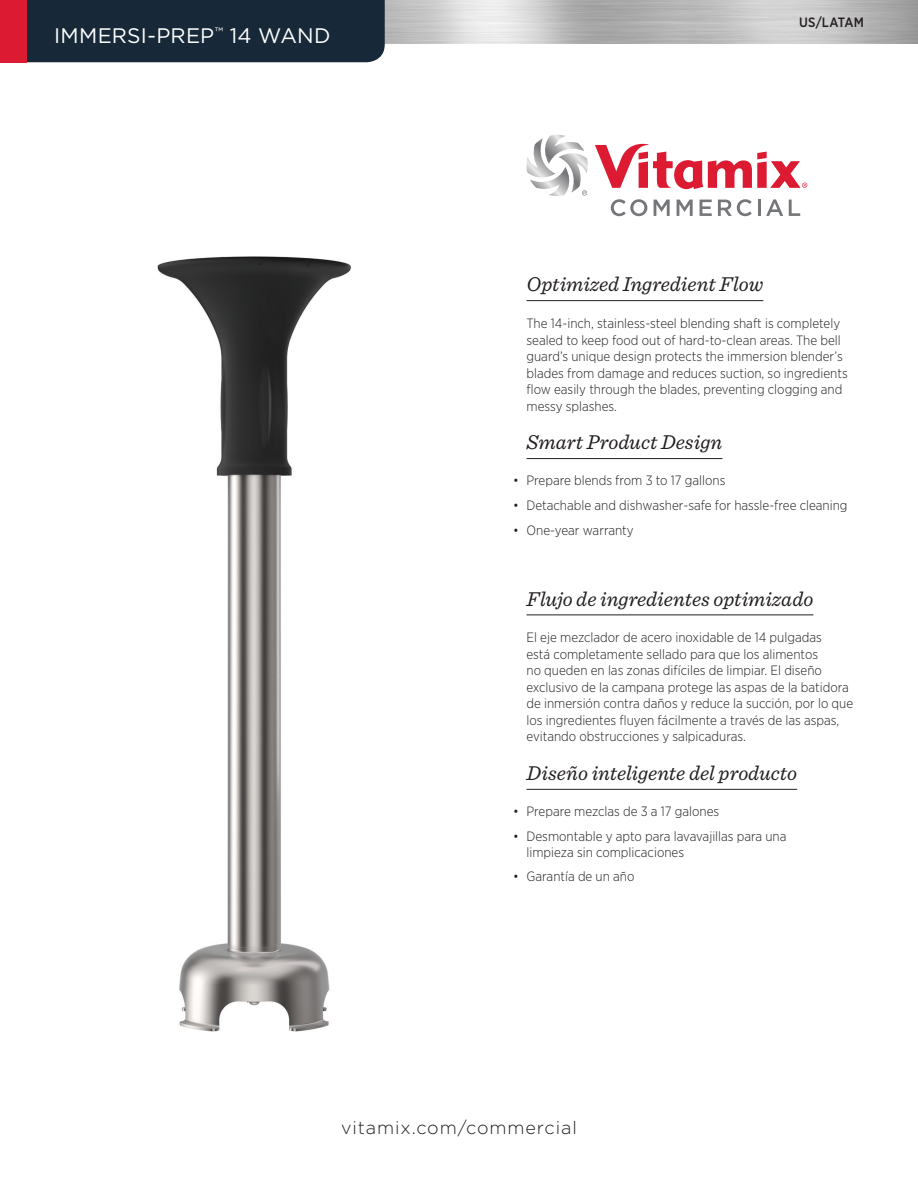
<style>
.page{position:relative;width:918px;height:1188px;background:#fff}
.page>*{position:absolute;margin:0;border:0;box-sizing:border-box;transform-origin:0 0}
.t1{font:italic 21px "Sentinel";color:#231f20}
.Machine_Name{font:21px "Gotham";letter-spacing:.01em;color:#fff}
.t2{font:300 18px "Gotham";letter-spacing:.05em;color:#231f20}
.Text{font:300 13.5px/16.5px "Gotham Narrow";color:#231f20}
.Region_Code{font:500 13.5px "Gotham Narrow";letter-spacing:.015em;color:#231f20}
</style>
<div class="page">
<svg style="left:595px;top:143px;width:212px;height:46px"></svg>
<svg style="left:611px;top:199px;width:36px;height:17px"></svg>
<svg style="left:654px;top:200px;width:16px;height:16px"></svg>
<svg style="left:677px;top:200px;width:16px;height:16px"></svg>
<svg style="left:700px;top:200px;width:12px;height:16px"></svg>
<svg style="left:718px;top:199px;width:34px;height:17px"></svg>
<hr style="left:758px;top:200px;width:3px;height:16px;background:#757679">
<svg style="left:766px;top:199px;width:17px;height:17px"></svg>
<svg style="left:789px;top:200px;width:11px;height:16px"></svg>
<svg style="left:527px;top:135px;width:61px;height:61px"></svg>
<div style="left:27px;top:0;width:358px;height:62px;background:#172938"></div>
<div style="left:0;top:0;width:27px;height:62px;background:#dc1a32"></div>
<img style="left:157px;top:256px;width:194px;height:776px">
<hr style="left:526px;top:300px;width:237px;height:1px;background:#231f20">
<hr style="left:526px;top:458px;width:196px;height:1px;background:#231f20">
<hr style="left:526px;top:615px;width:287px;height:1px;background:#231f20">
<hr style="left:526px;top:789px;width:271px;height:1px;background:#231f20">
<p class="Machine_Name" style="left:54px;top:22px;width:278px">IMMERSI-PREP<sup>™</sup> 14 WAND</p>
<p class="Region_Code" style="left:799px;top:14px;width:66px">US/LATAM</p>
<p class="t1" style="left:526px;top:269px;width:238px">Optimized Ingredient Flow</p>
<p class="Text" style="left:526px;top:315px;width:323px">The 14-inch, stainless-steel blending shaft is completely sealed to keep food out of hard-to-clean areas. The bell guard’s unique design protects the immersion blender’s blades from damage and reduces suction, so ingredients flow easily through the blades, preventing clogging and messy splashes.</p>
<p class="t1" style="left:526px;top:427px;width:197px">Smart Product Design</p>
<p class="Text" style="left:513px;top:472px;width:214px">• Prepare blends from 3 to 17 gallons</p>
<p class="Text" style="left:513px;top:497px;width:336px">• Detachable and dishwasher-safe for hassle-free cleaning</p>
<p class="Text" style="left:513px;top:522px;width:122px">• One-year warranty</p>
<p class="t1" style="left:526px;top:583px;width:288px">Flujo de ingredientes optimizado</p>
<p class="Text" style="left:526px;top:629px;width:328px">El eje mezclador de acero inoxidable de 14 pulgadas<br>está completamente sellado para que los alimentos<br>no queden en las zonas difíciles de limpiar. El diseño exclusivo de la campana protege las aspas de la batidora de inmersión contra daños y reduce la succión, por lo que los ingredientes fluyen fácilmente a través de las aspas, evitando obstrucciones y salpicaduras.</p>
<p class="t1" style="left:526px;top:757px;width:272px">Diseño inteligente del producto</p>
<p class="Text" style="left:513px;top:803px;width:208px">• Prepare mezclas de 3 a 17 galones</p>
<p class="Text" style="left:526px;top:828px;width:262px;line-height:15.8px;text-indent:-14px">• Desmontable y apto para lavavajillas para una limpieza sin complicaciones</p>
<p class="Text" style="left:513px;top:868px;width:123px">• Garantía de un año</p>
<p class="t2" style="left:341px;top:1116px;width:237px">vitamix.com/commercial</p>
</div>
